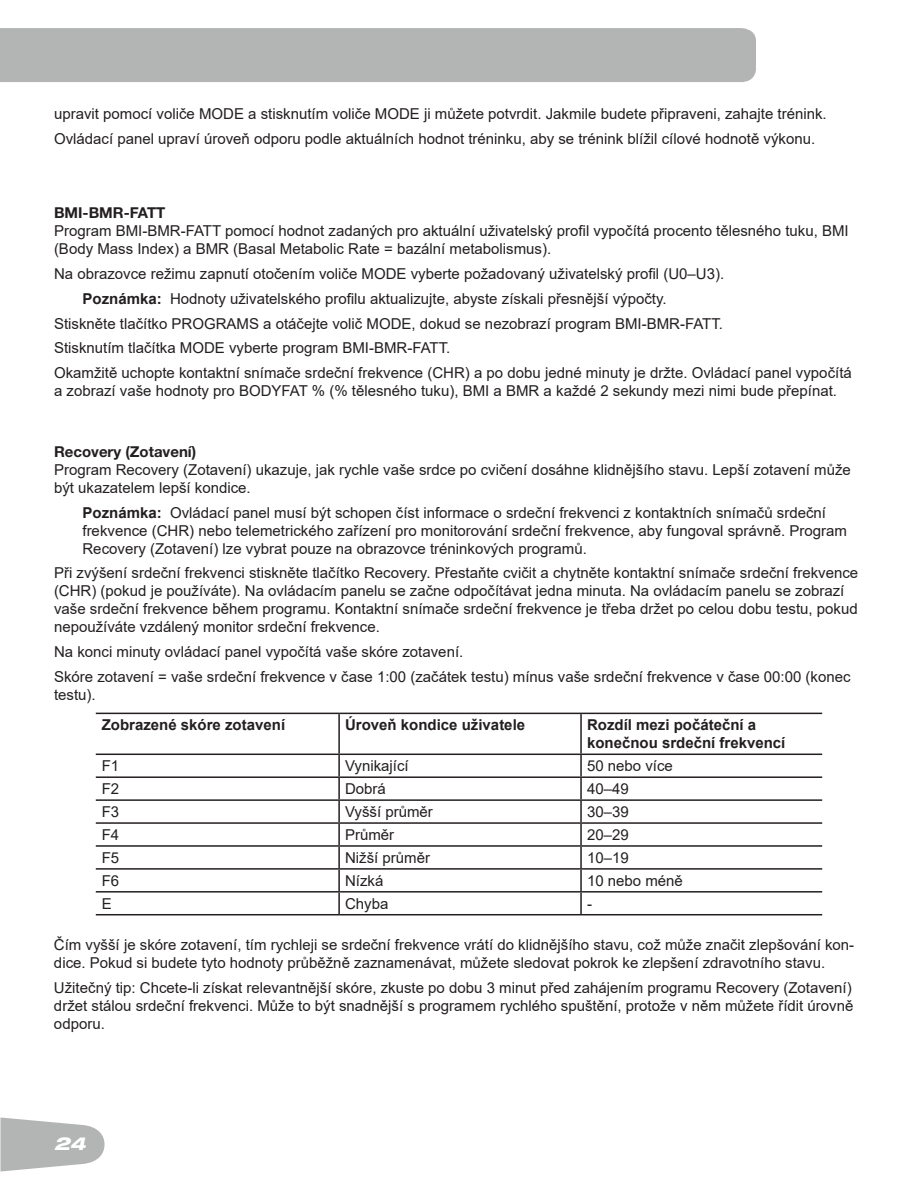
<style>
.page{position:relative;width:918px;height:1188px;background:#fff}
.page>*{position:absolute;margin:0;border:0;box-sizing:border-box;transform-origin:0 0}
.t1{font:italic 800 expanded 18px "Helvetica Neue";color:#fff}
.t2{font:15px/18px "Arial";color:#231f20}
.t3{font:700 15px/18px "Arial";color:#231f20}
.t4{font:700 15px "Helvetica Neue";color:#231f20}
.s1{font-weight:700}
</style>
<div class="page">
<div style="left:0;top:28px;width:756px;height:54px;background:#b3b4b4"></div>
<svg style="left:0;top:1118px;width:105px;height:54px"></svg>
<hr style="left:96px;top:713px;width:243px;height:1px;background:#231f20">
<hr style="left:339px;top:713px;width:242px;height:1px;background:#231f20">
<hr style="left:338px;top:714px;width:2px;height:40px;background:#231f20">
<hr style="left:581px;top:713px;width:241px;height:1px;background:#231f20">
<hr style="left:580px;top:714px;width:2px;height:40px;background:#231f20">
<hr style="left:96px;top:754px;width:243px;height:1px;background:#231f20">
<hr style="left:339px;top:754px;width:242px;height:1px;background:#231f20">
<hr style="left:338px;top:755px;width:2px;height:21px;background:#231f20">
<hr style="left:581px;top:754px;width:241px;height:1px;background:#231f20">
<hr style="left:580px;top:755px;width:2px;height:21px;background:#231f20">
<hr style="left:96px;top:776px;width:243px;height:2px;background:#231f20">
<hr style="left:339px;top:776px;width:242px;height:2px;background:#231f20">
<hr style="left:338px;top:778px;width:2px;height:21px;background:#231f20">
<hr style="left:581px;top:776px;width:241px;height:2px;background:#231f20">
<hr style="left:580px;top:778px;width:2px;height:21px;background:#231f20">
<hr style="left:96px;top:799px;width:243px;height:2px;background:#231f20">
<hr style="left:339px;top:799px;width:242px;height:2px;background:#231f20">
<hr style="left:338px;top:801px;width:2px;height:21px;background:#231f20">
<hr style="left:581px;top:799px;width:241px;height:2px;background:#231f20">
<hr style="left:580px;top:801px;width:2px;height:21px;background:#231f20">
<hr style="left:96px;top:822px;width:243px;height:2px;background:#231f20">
<hr style="left:339px;top:822px;width:242px;height:2px;background:#231f20">
<hr style="left:338px;top:824px;width:2px;height:21px;background:#231f20">
<hr style="left:581px;top:822px;width:241px;height:2px;background:#231f20">
<hr style="left:580px;top:824px;width:2px;height:21px;background:#231f20">
<hr style="left:96px;top:845px;width:243px;height:2px;background:#231f20">
<hr style="left:339px;top:845px;width:242px;height:2px;background:#231f20">
<hr style="left:338px;top:847px;width:2px;height:21px;background:#231f20">
<hr style="left:581px;top:845px;width:241px;height:2px;background:#231f20">
<hr style="left:580px;top:847px;width:2px;height:21px;background:#231f20">
<hr style="left:96px;top:868px;width:243px;height:2px;background:#231f20">
<hr style="left:339px;top:868px;width:242px;height:2px;background:#231f20">
<hr style="left:338px;top:870px;width:2px;height:21px;background:#231f20">
<hr style="left:581px;top:868px;width:241px;height:2px;background:#231f20">
<hr style="left:580px;top:870px;width:2px;height:21px;background:#231f20">
<hr style="left:96px;top:891px;width:243px;height:2px;background:#231f20">
<hr style="left:339px;top:891px;width:242px;height:2px;background:#231f20">
<hr style="left:338px;top:893px;width:2px;height:21px;background:#231f20">
<hr style="left:581px;top:891px;width:241px;height:2px;background:#231f20">
<hr style="left:580px;top:893px;width:2px;height:21px;background:#231f20">
<hr style="left:96px;top:914px;width:243px;height:1px;background:#231f20">
<hr style="left:339px;top:914px;width:242px;height:1px;background:#231f20">
<hr style="left:581px;top:914px;width:241px;height:1px;background:#231f20">
<p class="t2" style="left:54px;top:101px;width:774px;line-height:24.8px">upravit pomocí voliče MODE a stisknutím voliče MODE ji můžete potvrdit. Jakmile budete připraveni, zahajte trénink.<br>Ovládací panel upraví úroveň odporu podle aktuálních hodnot tréninku, aby se trénink blížil cílové hodnotě výkonu.</p>
<p class="t4" style="left:54px;top:204px;width:113px">BMI-BMR-FATT</p>
<p class="t2" style="left:54px;top:222px;width:796px">Program BMI-BMR-FATT pomocí hodnot zadaných pro aktuální uživatelský profil vypočítá procento tělesného tuku, BMI (Body Mass Index) a BMR (Basal Metabolic Rate = bazální metabolismus).</p>
<p class="t2" style="left:54px;top:265px;width:672px">Na obrazovce režimu zapnutí otočením voliče MODE vyberte požadovaný uživatelský profil (U0–U3).</p>
<p class="t2" style="left:82px;top:290px;width:586px"><span class="s1">Poznámka:</span> Hodnoty uživatelského profilu aktualizujte, abyste získali přesnější výpočty.</p>
<p class="t2" style="left:54px;top:314px;width:671px">Stiskněte tlačítko PROGRAMS a otáčejte volič MODE, dokud se nezobrazí program BMI-BMR-FATT.</p>
<p class="t2" style="left:54px;top:339px;width:398px">Stisknutím tlačítka MODE vyberte program BMI-BMR-FATT.</p>
<p class="t2" style="left:54px;top:364px;width:799px">Okamžitě uchopte kontaktní snímače srdeční frekvence (CHR) a po dobu jedné minuty je držte. Ovládací panel vypočítá</p>
<p class="t2" style="left:54px;top:382px;width:785px">a zobrazí vaše hodnoty pro BODYFAT % (% tělesného tuku), BMI a BMR a každé 2 sekundy mezi nimi bude přepínat.</p>
<p class="t4" style="left:54px;top:442px;width:144px">Recovery (Zotavení)</p>
<p class="t2" style="left:54px;top:461px;width:798px">Program Recovery (Zotavení) ukazuje, jak rychle vaše srdce po cvičení dosáhne klidnějšího stavu. Lepší zotavení může být ukazatelem lepší kondice.</p>
<p class="t2" style="left:82px;top:503px;width:766px"><span class="s1">Poznámka:</span> Ovládací panel musí být schopen číst informace o srdeční frekvenci z kontaktních snímačů srdeční frekvence (CHR) nebo telemetrického zařízení pro monitorování srdeční frekvence, aby fungoval správně. Program<br>Recovery (Zotavení) lze vybrat pouze na obrazovce tréninkových programů.</p>
<p class="t2" style="left:54px;top:564px;width:806px">Při zvýšení srdeční frekvenci stiskněte tlačítko Recovery. Přestaňte cvičit a chytněte kontaktní snímače srdeční frekvence (CHR) (pokud je používáte). Na ovládacím panelu se začne odpočítávat jedna minuta. Na ovládacím panelu se zobrazí vaše srdeční frekvence během programu. Kontaktní snímače srdeční frekvence je třeba držet po celou dobu testu, pokud nepoužíváte vzdálený monitor srdeční frekvence.</p>
<p class="t2" style="left:54px;top:639px;width:798px;line-height:24.8px">Na konci minuty ovládací panel vypočítá vaše skóre zotavení.<br>Skóre zotavení = vaše srdeční frekvence v čase 1:00 (začátek testu) mínus vaše srdeční frekvence v čase 00:00 (konec</p>
<p class="t2" style="left:54px;top:686px;width:43px">testu).</p>
<p class="t3" style="left:102px;top:716px;width:185px">Zobrazené skóre zotavení</p>
<p class="t3" style="left:345px;top:716px;width:182px">Úroveň kondice uživatele</p>
<p class="t3" style="left:587px;top:716px;width:200px">Rozdíl mezi počáteční a konečnou srdeční frekvencí</p>
<p class="t2" style="left:102px;top:757px;width:19px">F1</p>
<p class="t2" style="left:345px;top:757px;width:65px">Vynikající</p>
<p class="t2" style="left:587px;top:757px;width:87px">50 nebo více</p>
<p class="t2" style="left:102px;top:780px;width:19px">F2</p>
<p class="t2" style="left:345px;top:780px;width:42px">Dobrá</p>
<p class="t2" style="left:587px;top:780px;width:43px">40–49</p>
<p class="t2" style="left:102px;top:803px;width:19px">F3</p>
<p class="t2" style="left:345px;top:803px;width:89px">Vyšší průměr</p>
<p class="t2" style="left:587px;top:803px;width:43px">30–39</p>
<p class="t2" style="left:102px;top:826px;width:19px">F4</p>
<p class="t2" style="left:345px;top:826px;width:51px">Průměr</p>
<p class="t2" style="left:587px;top:826px;width:43px">20–29</p>
<p class="t2" style="left:102px;top:849px;width:19px">F5</p>
<p class="t2" style="left:345px;top:849px;width:87px">Nižší průměr</p>
<p class="t2" style="left:587px;top:849px;width:43px">10–19</p>
<p class="t2" style="left:102px;top:871px;width:19px">F6</p>
<p class="t2" style="left:345px;top:871px;width:40px">Nízká</p>
<p class="t2" style="left:587px;top:871px;width:97px">10 nebo méně</p>
<p class="t2" style="left:102px;top:894px;width:12px">E</p>
<p class="t2" style="left:345px;top:894px;width:45px">Chyba</p>
<p class="t2" style="left:587px;top:894px;width:6px">-</p>
<p class="t2" style="left:54px;top:936px;width:802px">Čím vyšší je skóre zotavení, tím rychleji se srdeční frekvence vrátí do klidnějšího stavu, což může značit zlepšování kon&shy;dice. Pokud si budete tyto hodnoty průběžně zaznamenávat, můžete sledovat pokrok ke zlepšení zdravotního stavu.</p>
<p class="t2" style="left:54px;top:978px;width:801px;text-align:justify">Užitečný tip: Chcete-li získat relevantnější skóre, zkuste po dobu 3 minut před zahájením programu Recovery (Zotavení) držet stálou srdeční frekvenci. Může to být snadnější s programem rychlého spuštění, protože v něm můžete řídit úrovně odporu.</p>
<p class="t1" style="left:54px;top:1132px;width:33px">24</p>
</div>
